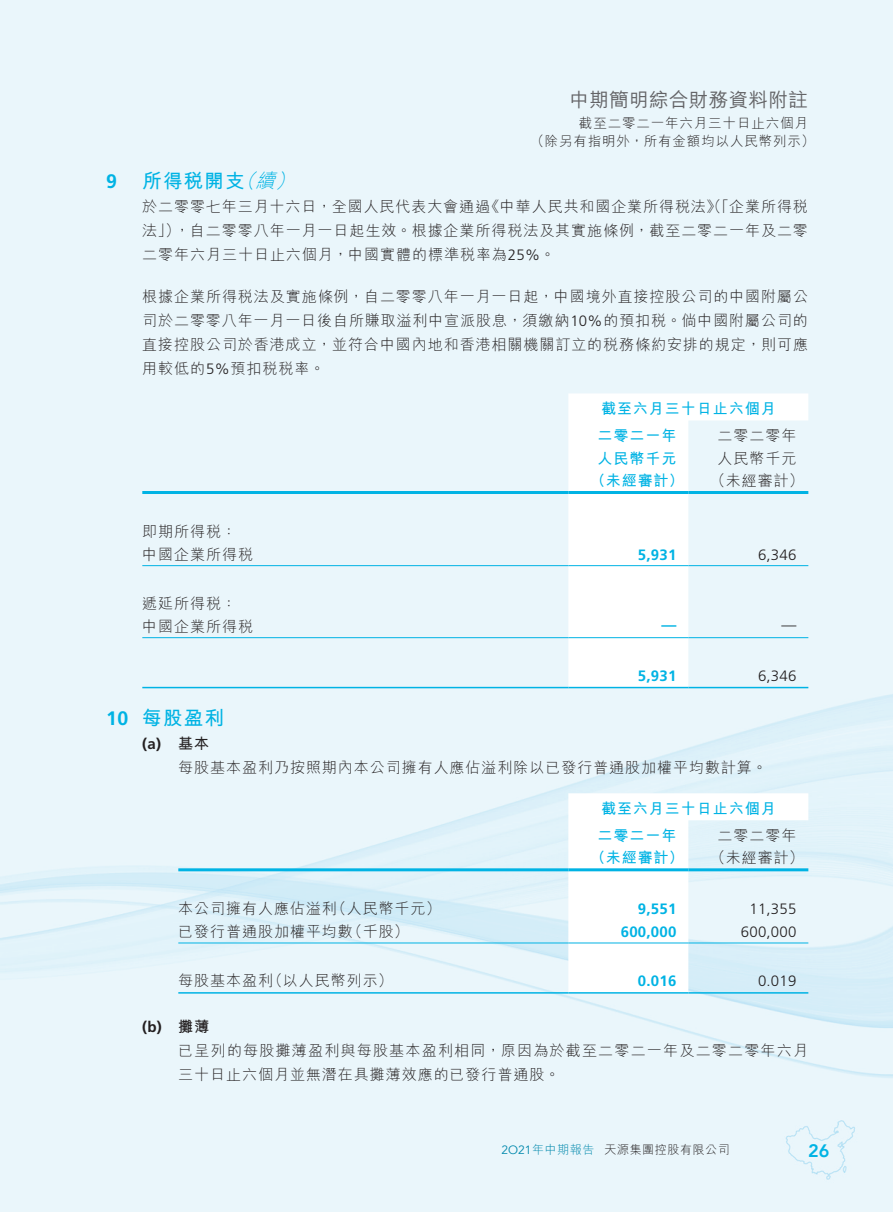
<style>
.page{position:relative;width:893px;height:1212px;background:#eaf6fb}
.page>*{position:absolute;margin:0;border:0;box-sizing:border-box;transform-origin:0 0}
.t1{font:500 19.5px "M Hei HK";letter-spacing:.02em;color:#636366}
._03_H1{font:700 19.5px "M Hei HK";letter-spacing:.065em;color:#00b3e4}
._03_H1-2{font:italic 300 19.5px "M Hei HK";color:#00b3e4}
._03_H1-3{font:700 19.5px "Frutiger LT Std";color:#00b3e4}
.t2{font:800 18px "Avenir";color:#00b3e4}
._12___P2{font:300 15px/24px "M Hei HK";letter-spacing:.065em;color:#231f20}
._13_____P4{font:300 15px/24px "M Hei HK";letter-spacing:.065em;color:#231f20}
._15_Table_Stub{font:300 15px "M Hei HK";letter-spacing:.065em;color:#231f20}
._01_Body_Text{font:700 15px "M Hei HK";letter-spacing:.065em;color:#00b3e4}
._01_Body_Text-2{font:300 15px "Frutiger LT Std";letter-spacing:.015em;color:#231f20}
._01_Body_Text-3{font:700 15px "Frutiger LT Std";letter-spacing:.015em;color:#00b3e4}
._01_Body_Text-4{font:300 15px "M Hei HK";letter-spacing:.065em;color:#231f20}
._04___H2{font:700 15px "Frutiger LT Std";color:#231f20}
._04___H2-2{font:700 15px "M Hei HK";color:#231f20}
.t3{font:300 13.5px/18px "M Hei HK";letter-spacing:.065em;color:#231f20}
.t4{font:300 12px "M Hei HK";letter-spacing:.05em;color:#231f20}
.t5{font:300 12px "M Hei HK";letter-spacing:.05em;color:#0088ac}
.s1{font-family:"Frutiger LT Std"}
.s2{font-family:"Avenir";font-weight:400}
</style>
<div class="page">
<svg style="left:568px;top:393px;width:240px;height:294px"></svg>
<hr style="left:142px;top:491px;width:426px;height:3px;background:#00b3e4">
<hr style="left:568px;top:491px;width:120px;height:3px;background:#00b3e4">
<hr style="left:688px;top:491px;width:120px;height:3px;background:#00b3e4">
<hr style="left:142px;top:565px;width:426px;height:1px;background:#00b3e4">
<hr style="left:568px;top:565px;width:120px;height:1px;background:#00b3e4">
<hr style="left:688px;top:565px;width:120px;height:1px;background:#00b3e4">
<hr style="left:142px;top:637px;width:426px;height:1px;background:#00b3e4">
<hr style="left:568px;top:637px;width:120px;height:1px;background:#00b3e4">
<hr style="left:688px;top:637px;width:120px;height:1px;background:#00b3e4">
<hr style="left:142px;top:687px;width:426px;height:1px;background:#00b3e4">
<hr style="left:568px;top:687px;width:120px;height:1px;background:#00b3e4">
<hr style="left:688px;top:687px;width:120px;height:1px;background:#00b3e4">
<svg style="left:568px;top:793px;width:240px;height:199px"></svg>
<hr style="left:178px;top:868px;width:390px;height:3px;background:#00b3e4">
<hr style="left:568px;top:868px;width:120px;height:3px;background:#00b3e4">
<hr style="left:688px;top:868px;width:120px;height:3px;background:#00b3e4">
<hr style="left:178px;top:942px;width:390px;height:1px;background:#00b3e4">
<hr style="left:568px;top:942px;width:120px;height:1px;background:#00b3e4">
<hr style="left:688px;top:942px;width:120px;height:1px;background:#00b3e4">
<hr style="left:178px;top:992px;width:390px;height:1px;background:#00b3e4">
<hr style="left:568px;top:992px;width:120px;height:1px;background:#00b3e4">
<hr style="left:688px;top:992px;width:120px;height:1px;background:#00b3e4">
<p class="_03_H1-3" style="left:106px;top:169px;width:12px">9</p>
<p class="_03_H1-3" style="left:106px;top:707px;width:23px">10</p>
<h1 class="t1" style="left:570px;top:86px;width:240px">中期簡明綜合財務資料附註</h1>
<p class="_03_H1-2" style="left:256px;top:167px;width:28px">續</p>
<p class="_03_H1-2" style="left:236px;top:167px;width:28px">（</p>
<p class="_03_H1-2" style="left:275px;top:167px;width:28px">(</p>
<p class="_03_H1" style="left:142px;top:166px;width:104px">所得稅開支</p>
<p class="t3" style="left:531px;top:113px;width:285px;text-indent:48px">截至二零二一年六月三十日止六個月（除另有指明外，所有金額均以人民幣列示(</p>
<p class="_12___P2" style="left:485px;top:193px;width:325px">《中華人民共和國企業所得稅法》（「企業所得稅</p>
<p class="_12___P2" style="left:175px;top:193px;width:635px;text-indent:-32px">於二零零七年三月十六日，全國人民代表大會通過<br>，自二零零八年一月一日起生效。根據企業所得稅法及其實施條例，截至二零二一年及二零</p>
<p class="_12___P2" style="left:142px;top:217px;width:414px">法」）<br>二零年六月三十日止六個月，中國實體的標準稅率為<span class="s1">25%</span>。</p>
<p class="_12___P2" style="left:142px;top:283px;width:667px;text-align:justify">根據企業所得稅法及實施條例，自二零零八年一月一日起，中國境外直接控股公司的中國附屬公司於二零零八年一月一日後自所賺取溢利中宣派股息，須繳納<span class="s1">10%</span>的預扣稅。倘中國附屬公司的直接控股公司於香港成立，並符合中國內地和香港相關機關訂立的稅務條約安排的規定，則可應用較低的<span class="s1">5%</span>預扣稅稅率。</p>
<p class="_01_Body_Text" style="left:601px;top:398px;width:176px">截至六月三十日止六個月</p>
<p class="_01_Body_Text-4" style="left:717px;top:425px;width:80px">二零二零年</p>
<p class="_01_Body_Text" style="left:597px;top:425px;width:80px">二零二一年</p>
<p class="_15_Table_Stub" style="left:142px;top:521px;width:96px">即期所得稅：</p>
<p class="_15_Table_Stub" style="left:142px;top:543px;width:112px">中國企業所得稅</p>
<p class="_15_Table_Stub" style="left:142px;top:593px;width:96px">遞延所得稅：</p>
<p class="_15_Table_Stub" style="left:142px;top:616px;width:112px">中國企業所得稅</p>
<p class="_03_H1" style="left:142px;top:704px;width:83px">每股盈利</p>
<p class="_04___H2" style="left:142px;top:735px;width:20px">(a)</p>
<p class="_04___H2-2" style="left:178px;top:733px;width:32px">基本</p>
<p class="_01_Body_Text" style="left:597px;top:447px;width:80px">人民幣千元</p>
<p class="_01_Body_Text-4" style="left:717px;top:447px;width:80px">人民幣千元</p>
<p class="_01_Body_Text" style="left:591px;top:470px;width:95px">（未經審計）</p>
<p class="_01_Body_Text-4" style="left:711px;top:470px;width:95px">（未經審計(</p>
<p class="_01_Body_Text-3" style="left:638px;top:545px;width:40px">5,931</p>
<p class="_01_Body_Text-2" style="left:758px;top:546px;width:40px">6,346</p>
<p class="_01_Body_Text-3" style="left:661px;top:616px;width:16px">—</p>
<p class="_01_Body_Text-2" style="left:781px;top:616px;width:16px">—</p>
<p class="_01_Body_Text-3" style="left:638px;top:667px;width:40px">5,931</p>
<p class="_01_Body_Text-2" style="left:758px;top:667px;width:40px">6,346</p>
<p class="_13_____P4" style="left:178px;top:755px;width:590px">每股基本盈利乃按照期內本公司擁有人應佔溢利除以已發行普通股加權平均數計算。</p>
<p class="_01_Body_Text" style="left:601px;top:797px;width:176px">截至六月三十日止六個月</p>
<p class="_01_Body_Text-4" style="left:717px;top:825px;width:80px">二零二零年</p>
<p class="_01_Body_Text" style="left:597px;top:824px;width:80px">二零二一年</p>
<p class="_04___H2" style="left:142px;top:1018px;width:21px">(b)</p>
<p class="_01_Body_Text" style="left:591px;top:847px;width:95px">（未經審計）</p>
<p class="_01_Body_Text-4" style="left:711px;top:847px;width:95px">（未經審計(</p>
<p class="_15_Table_Stub" style="left:178px;top:898px;width:160px">本公司擁有人應佔溢利</p>
<p class="_15_Table_Stub" style="left:332px;top:898px;width:111px">（人民幣千元(</p>
<p class="_01_Body_Text-3" style="left:638px;top:900px;width:40px">9,551</p>
<p class="_01_Body_Text-2" style="left:749px;top:901px;width:48px">11,355</p>
<p class="_15_Table_Stub" style="left:347px;top:921px;width:63px">（千股(</p>
<p class="_15_Table_Stub" style="left:178px;top:921px;width:176px">已發行普通股加權平均數</p>
<p class="_01_Body_Text-3" style="left:621px;top:923px;width:57px">600,000</p>
<p class="_01_Body_Text-2" style="left:741px;top:923px;width:57px">600,000</p>
<p class="_15_Table_Stub" style="left:268px;top:970px;width:127px">（以人民幣列示(</p>
<p class="_15_Table_Stub" style="left:178px;top:970px;width:96px">每股基本盈利</p>
<p class="_04___H2-2" style="left:178px;top:1015px;width:32px">攤薄</p>
<p class="_01_Body_Text-3" style="left:638px;top:972px;width:40px">0.016</p>
<p class="_01_Body_Text-2" style="left:758px;top:973px;width:40px">0.019</p>
<p class="_13_____P4" style="left:178px;top:1038px;width:631px">已呈列的每股攤薄盈利與每股基本盈利相同，原因為於截至二零二一年及二零二零年六月三十日止六個月並無潛在具攤薄效應的已發行普通股。</p>
<p class="t5" style="left:501px;top:1141px;width:95px"><span class="s2">O2 21</span>年中期報告</p>
<p class="t4" style="left:604px;top:1141px;width:127px">天源集團控股有限公司</p>
<p class="t2" style="left:808px;top:1136px;width:23px">26</p>
</div>
